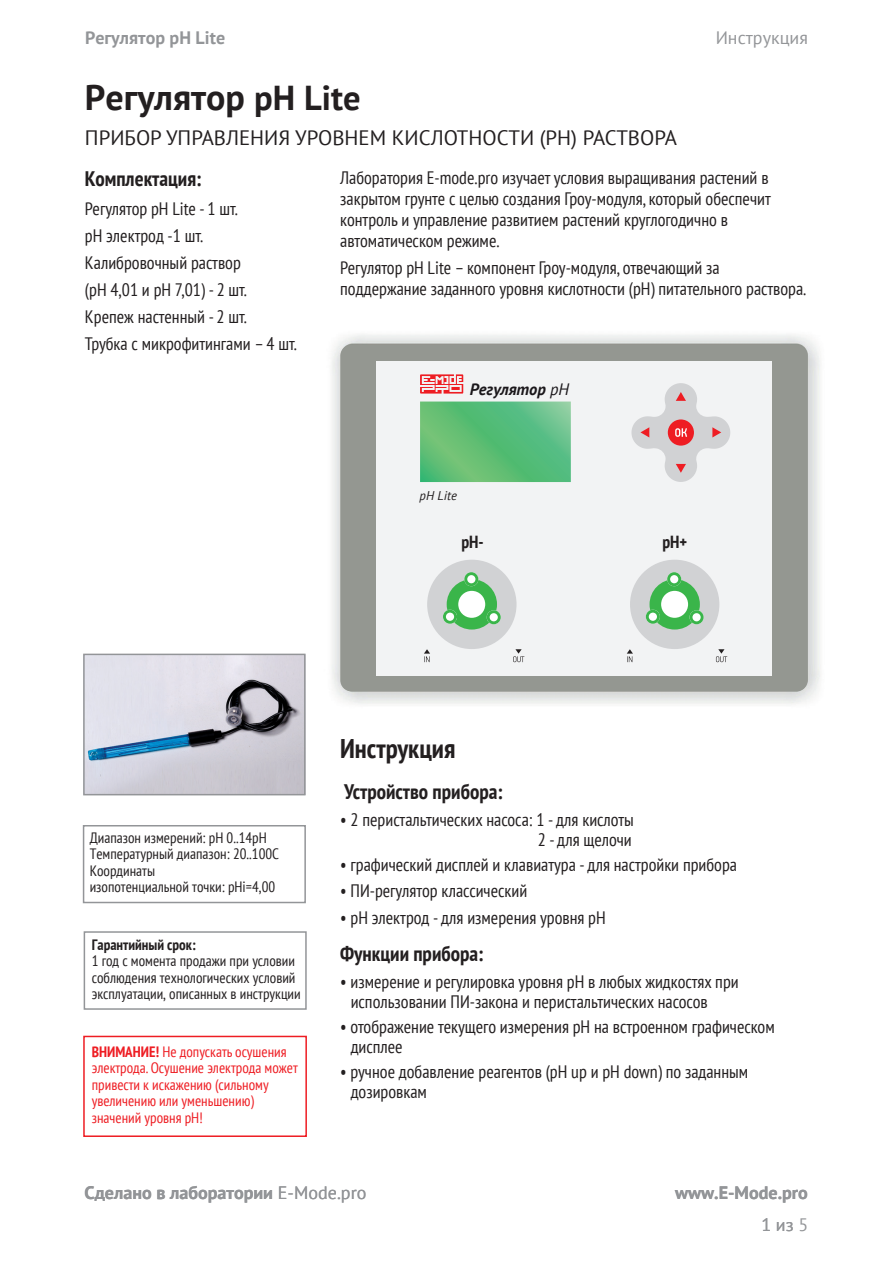
<style>
.page{position:relative;width:893px;height:1263px;background:#fff}
.page>*{position:absolute;margin:0;border:0;box-sizing:border-box;transform-origin:0 0}
.t1{font:700 36px "PT Sans";color:#231f20}
.t2{font:700 condensed 27px "PT Sans";color:#231f20}
.t3{font:700 condensed 21px "PT Sans";color:#231f20}
.t4{font:20.85px "PT Sans";color:#231f20}
.t5{font:condensed 18px/27px "PT Sans";color:#231f20}
.t6{font:700 18px "PT Sans";color:#939598}
.t7{font:18px "PT Sans";color:#939598}
.t8{font:700 condensed 17.55px "PT Sans";color:#231f20}
.t9{font:italic 700 16.5px "PT Sans";color:#1b171b}
.t10{font:condensed 15px/16.5px "PT Sans";color:#231f20}
.t11{font:condensed 15px/16.5px "PT Sans";color:#ee1d23}
.t12{font:700 condensed 15px "PT Sans";color:#231f20}
.t13{font:italic 12.6px "PT Sans";color:#231f20}
.s1{font-size:34.5px}
.s2{font-weight:400}
.s3{font-weight:700}
</style>
<div class="page">
<img style="left:331px;top:334px;width:490px;height:370px">
<div style="left:340px;top:345px;width:467px;height:346px;background:#949791;border-radius:11px"></div>
<div style="left:376px;top:361px;width:396px;height:314px;background:#f2f3f4"></div>
<svg style="left:420px;top:374px;width:43px;height:20px"></svg>
<svg style="left:631px;top:383px;width:99px;height:99px"></svg>
<svg style="left:424px;top:649px;width:6px;height:13px"></svg>
<svg style="left:513px;top:649px;width:11px;height:13px"></svg>
<div style="left:427px;top:560px;width:89px;height:89px;background:#d1d2d4;border-radius:50%"></div>
<div style="left:447px;top:579px;width:50px;height:50px;background:#3ab54a;border-radius:50%"></div>
<svg style="left:464px;top:572px;width:14px;height:14px"></svg>
<svg style="left:443px;top:610px;width:14px;height:14px"></svg>
<svg style="left:487px;top:610px;width:14px;height:14px"></svg>
<div style="left:458px;top:591px;width:27px;height:27px;background:#fff;border-radius:50%"></div>
<svg style="left:627px;top:649px;width:6px;height:13px"></svg>
<svg style="left:716px;top:649px;width:11px;height:13px"></svg>
<div style="left:630px;top:560px;width:89px;height:89px;background:#d1d2d4;border-radius:50%"></div>
<div style="left:649px;top:579px;width:51px;height:50px;background:#3ab54a;border-radius:50%"></div>
<svg style="left:667px;top:572px;width:14px;height:14px"></svg>
<svg style="left:646px;top:610px;width:14px;height:14px"></svg>
<svg style="left:689px;top:610px;width:15px;height:14px"></svg>
<div style="left:661px;top:591px;width:27px;height:27px;background:#fff;border-radius:50%"></div>
<svg style="left:420px;top:401px;width:151px;height:81px;background:#60bf7b"></svg>
<div style="left:83px;top:825px;width:223px;height:78px;border:2px solid #939598"></div>
<div style="left:84px;top:931px;width:223px;height:79px;border:2px solid #939598"></div>
<img style="left:83px;top:653px;width:223px;height:143px">
<div style="left:83px;top:654px;width:223px;height:141px;border:2px solid #939598"></div>
<div style="left:83px;top:1036px;width:224px;height:101px;border:2px solid #ee1d23"></div>
<p class="t6" style="left:85px;top:26px;width:142px">Регулятор рН Lite</p>
<p class="t7" style="left:716px;top:26px;width:94px">Инструкция</p>
<h1 class="t1" style="left:85px;top:74px;width:277px">Регулятор <span class="s1">рН Lite</span></h1>
<p class="t4" style="left:85px;top:124px;width:593px">ПРИБОР УПРАВЛЕНИЯ УРОВНЕМ КИСЛОТНОСТИ (PH) РАСТВОРА</p>
<p class="t3" style="left:85px;top:165px;width:118px">Комплектация:</p>
<p class="t5" style="left:85px;top:195px;width:214px">Регулятор рН Lite - 1 шт.<br>pH электрод -1 шт.<br>Калибровочный раствор<br>(pH 4,01 и pH 7,01) - 2 шт.<br>Крепеж настенный - 2 шт.<br>Трубка с микрофитингами – 4 шт.</p>
<p class="t5" style="left:340px;top:167px;width:432px;line-height:21px">Лаборатория E-mode.pro изучает условия выращивания растений в закрытом грунте с целью создания Гроу-модуля, который обеспечит контроль и управление развитием растений круглогодично в автоматическом режиме.</p>
<p class="t5" style="left:340px;top:257px;width:468px;line-height:21px">Регулятор рН Lite – компонент Гроу-модуля, отвечающий за поддержание заданного уровня кислотности (pH) питательного раствора.</p>
<p class="t9" style="left:470px;top:378px;width:101px">Регулятор <span class="s2">pH</span></p>
<p class="t13" style="left:420px;top:487px;width:39px">рН Lite</p>
<p class="t8" style="left:461px;top:530px;width:24px">pH-</p>
<p class="t8" style="left:662px;top:530px;width:26px">pH+</p>
<p class="t10" style="left:90px;top:829px;width:191px">Диапазон измерений: pH 0..14pH<br>Температурный диапазон: 20..100С<br>Координаты<br>изопотенциальной точки: pHi=4,00</p>
<p class="t12" style="left:92px;top:934px;width:106px">Гарантийный срок:</p>
<p class="t10" style="left:92px;top:952px;width:211px">1 год с момента продажи при условии соблюдения технологических условий эксплуатации, описанных в инструкции</p>
<p class="t11" style="left:92px;top:1043px;width:207px"><span class="s3">ВНИМАНИЕ!</span> Не допускать осушения электрода. Осушение электрода может привести к искажению (сильному увеличению или уменьшению) значений уровня рН!</p>
<h2 class="t2" style="left:340px;top:730px;width:117px">Инструкция</h2>
<p class="t3" style="left:344px;top:778px;width:160px">Устройство прибора:</p>
<p class="t5" style="left:340px;top:810px;width:295px;line-height:19.5px;text-align:right">• 2 перистальтических насоса: 1 - для кислоты<br>2 - для щелочи</p>
<p class="t5" style="left:340px;top:851px;width:398px">• графический дисплей и клавиатура - для настройки прибора</p>
<p class="t5" style="left:340px;top:877px;width:189px">• ПИ-регулятор классический</p>
<p class="t5" style="left:340px;top:904px;width:267px">• pH электрод - для измерения уровня рН</p>
<p class="t3" style="left:340px;top:940px;width:145px">Функции прибора:</p>
<p class="t5" style="left:351px;top:972px;width:390px;line-height:19.5px;text-indent:-10px">• измерение и регулировка уровня pH в любых жидкостях при использовании ПИ-закона и перистальтических насосов</p>
<p class="t5" style="left:351px;top:1017px;width:426px;line-height:19.5px;text-indent:-10px">• отображение текущего измерения pH на встроенном графическом дисплее</p>
<p class="t5" style="left:351px;top:1062px;width:399px;line-height:19.5px;text-indent:-10px">• ручное добавление реагентов (pH up и pH down) по заданным дозировкам</p>
<p class="t6" style="left:85px;top:1181px;width:283px">Сделано в лаборатории <span class="s2">E-Mode.pro</span></p>
<p class="t6" style="left:675px;top:1181px;width:134px">www.E-Mode.pro</p>
<p class="t7" style="left:761px;top:1213px;width:48px">1из5</p>
</div>
